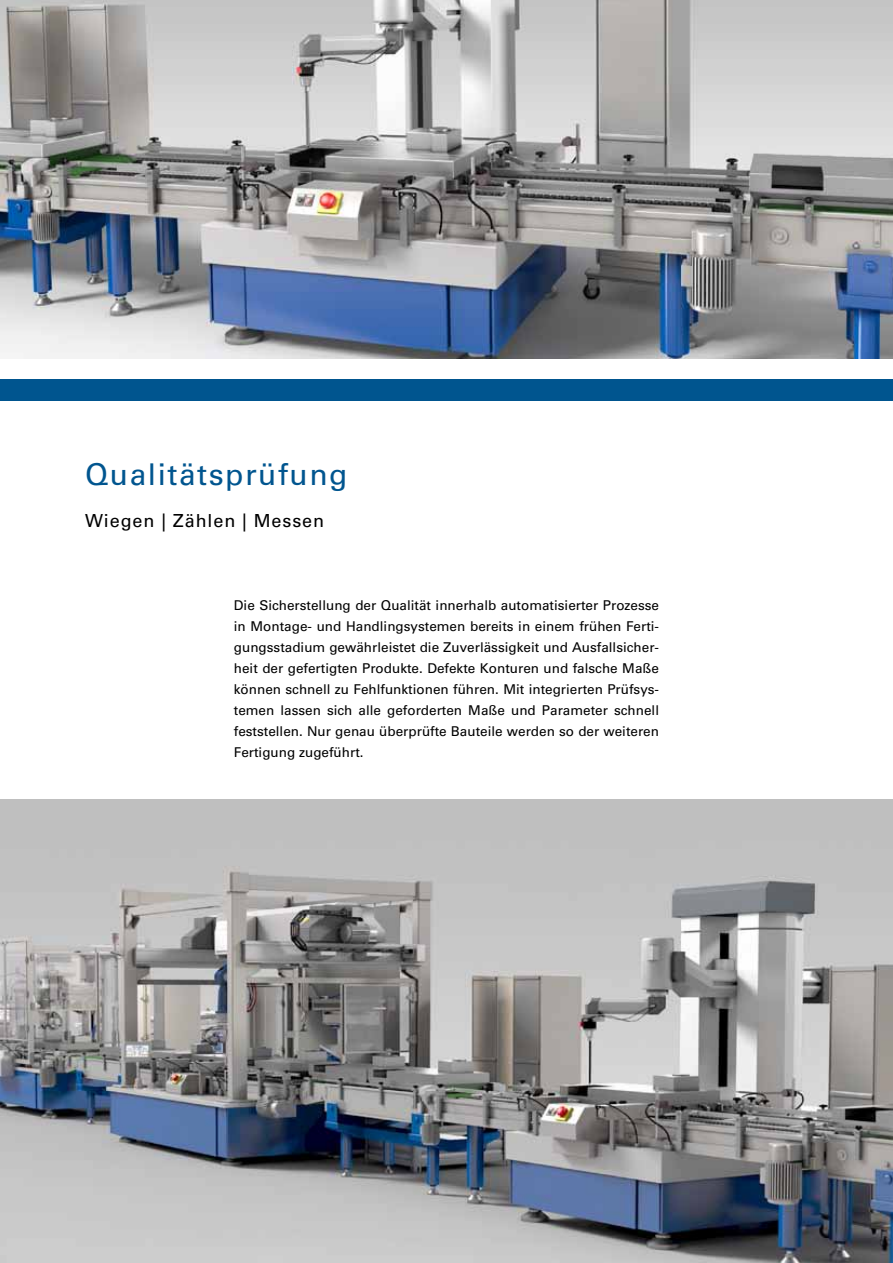
<style>
.page{position:relative;width:893px;height:1263px;background:#fff}
.page>*{position:absolute;margin:0;border:0;box-sizing:border-box;transform-origin:0 0}
.t1{font:30px "Univers LT Std";letter-spacing:.05em;color:#00558f}
.t2{font:18px "Univers LT Std";letter-spacing:.05em;color:#000}
.t3{font:13.5px/21px "Univers LT Std";color:#000;text-align:justify}
</style>
<div class="page">
<div style="left:0;top:379px;width:893px;height:21px;background:#00558f"></div>
<img style="left:0;top:0;width:893px;height:358px">
<img style="left:0;top:799px;width:893px;height:464px">
<h1 class="t1" style="left:85px;top:456px;width:264px">Qualitätsprüfung</h1>
<h2 class="t2" style="left:85px;top:510px;width:241px">Wiegen | Zählen | Messen</h2>
<p class="t3" style="left:234px;top:595px;width:427px">Die Sicherstellung der Qualität innerhalb automatisierter Prozesse in Montage- und Handlingsystemen bereits in einem frühen Ferti&shy;gungsstadium gewährleistet die Zuverlässigkeit und Ausfallsicher&shy;heit der gefertigten Produkte. Defekte Konturen und falsche Maße können schnell zu Fehlfunktionen führen. Mit integrierten Prüfsys&shy;temen lassen sich alle geforderten Maße und Parameter schnell feststellen. Nur genau überprüfte Bauteile werden so der weiteren Fertigung zugeführt.</p>
</div>
